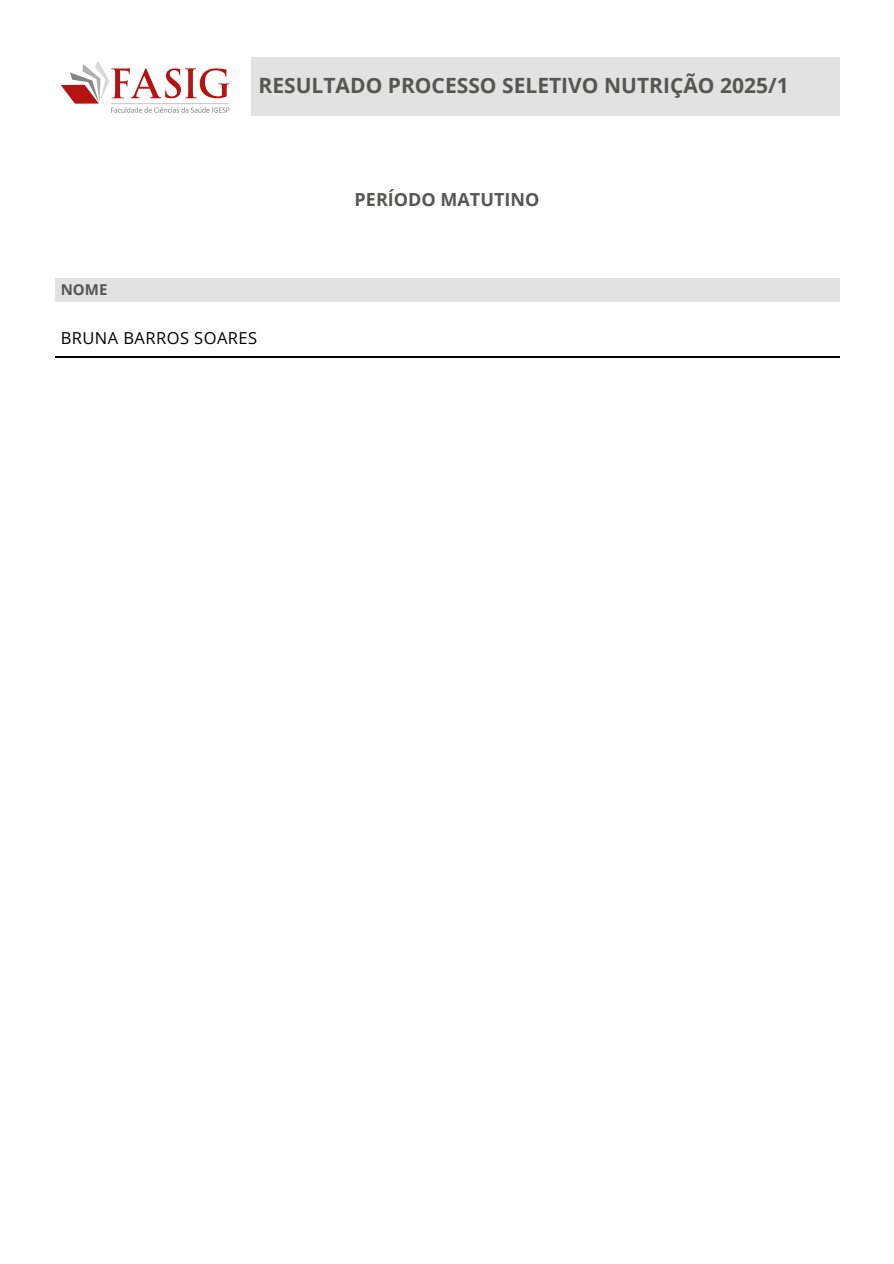
<style>
.page{position:relative;width:894px;height:1264px;background:#fff}
.page>*{position:absolute;margin:0;border:0;box-sizing:border-box;transform-origin:0 0}
.t1{font:700 21px "Open Sans";color:#565655}
.t2{font:700 18px "Open Sans";color:#565655}
.t3{font:16.5px "Open Sans";letter-spacing:.025em;color:#000}
.t4{font:700 15px "Open Sans";color:#565655}
</style>
<div class="page">
<div style="left:55px;top:278px;width:784px;height:23px;background:#e2e2e2"></div>
<hr style="left:55px;top:356px;width:784px;height:1px;background:#000">
<div style="left:251px;top:57px;width:588px;height:58px;background:#e2e2e2"></div>
<svg style="left:61px;top:61px;width:168px;height:52px"></svg>
<p class="t1" style="left:258px;top:71px;width:531px">RESULTADO PROCESSO SELETIVO NUTRIÇÃO 2025/1</p>
<p class="t4" style="left:61px;top:278px;width:48px">NOME</p>
<p class="t3" style="left:61px;top:326px;width:198px">BRUNA BARROS SOARES</p>
<p class="t2" style="left:354px;top:187px;width:186px">PERÍODO MATUTINO</p>
</div>
